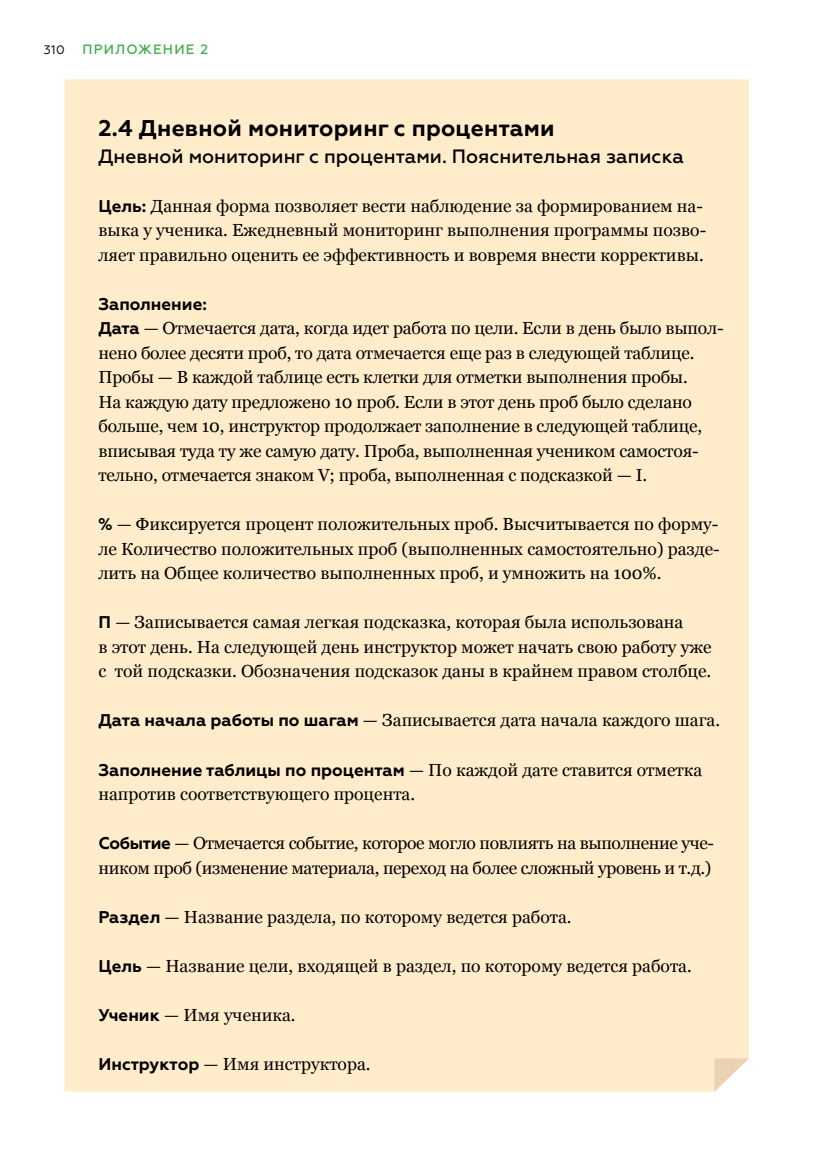
<style>
.page{position:relative;width:819px;height:1176px;background:#fff}
.page>*{position:absolute;margin:0;border:0;box-sizing:border-box;transform-origin:0 0}
.t1{font:700 22.75px "Geometria";letter-spacing:.01em;color:#000}
.t2{font:500 19.25px "Geometria";color:#000}
.t3{font:17.5px/24.5px "Georgia";color:#000}
.t4{font:17.5px/24.5px "Georgia";letter-spacing:-.02em;color:#000}
.t5{font:700 16.97px "Geometria";color:#000}
.t6{font:500 13.47px "Geometria";letter-spacing:.09em;color:#41ad49}
.t7{font:12.25px "Geometria";color:#000}
.s1{font-family:"Geometria";font-weight:700;font-size:16.97px}
.s2{font-family:"Georgia";font-weight:400;font-size:17.5px}
</style>
<div class="page">
<div style="left:64px;top:79px;width:684px;height:1012px;background:#ffecca"></div>
<svg style="left:714px;top:1058px;width:34px;height:33px"></svg>
<p class="t7" style="left:44px;top:42px;width:23px">310</p>
<p class="t6" style="left:82px;top:41px;width:127px">ПРИЛОЖЕНИЕ 2</p>
<p class="t1" style="left:98px;top:115px;width:457px">2.4 Дневной мониторинг с процентами</p>
<p class="t2" style="left:98px;top:145px;width:587px">Дневной мониторинг с процентами. Пояснительная записка</p>
<p class="t3" style="left:98px;top:193px;width:609px"><span class="s1">Цель:</span> Данная форма позволяет вести наблюдение за формированием на&shy;выка у ученика. Ежедневный мониторинг выполнения программы позво&shy;ляет правильно оценить ее эффективность и вовремя внести коррективы.</p>
<p class="t5" style="left:98px;top:294px;width:110px">Заполнение:</p>
<p class="t3" style="left:98px;top:315px;width:626px"><span class="s1">Дата</span> — Отмечается дата, когда идет работа по цели. Если в день было выпол&shy;нено более десяти проб, то дата отмечается еще раз в следующей таблице.<br>Пробы — В каждой таблице есть клетки для отметки выполнения пробы.<br>На каждую дату предложено 10 проб. Если в этот день проб было сделано больше, чем 10, инструктор продолжает заполнение в следующей таблице, вписывая туда ту же самую дату. Проба, выполненная учеником самостоя&shy;тельно, отмечается знаком V; проба, выполненная с подсказкой — I.</p>
<p class="t3" style="left:98px;top:511px;width:622px;text-align:justify"><span class="s1">%</span> — Фиксируется процент положительных проб. Высчитывается по форму&shy;ле Количество положительных проб (выполненных самостоятельно) разде&shy;лить на Общее количество выполненных проб, и умножить на 100%.</p>
<p class="t3" style="left:98px;top:609px;width:614px"><span class="s1">П</span> — Записывается самая легкая подсказка, которая была использована<br>в этот день. На следующей день инструктор может начать свою работу уже с той подсказки. Обозначения подсказок даны в крайнем правом столбце.</p>
<p class="t3" style="left:98px;top:707px;width:623px"><span class="s1">Дата начала работы по шагам</span> — Записывается дата начала каждого шага.</p>
<p class="t5" style="left:98px;top:759px;width:605px">Заполнение таблицы по процентам <span class="s2">— По каждой дате ставится отметка</span></p>
<p class="t3" style="left:98px;top:781px;width:318px">напротив соответствующего процента.</p>
<p class="t4" style="left:98px;top:830px;width:617px"><span class="s1">Событие</span> — Отмечается событие, которое могло повлиять на выполнение уче&shy;ником проб (изменение материала, переход на более сложный уровень и т.д.)</p>
<p class="t3" style="left:98px;top:903px;width:474px"><span class="s1">Раздел</span> — Название раздела, по которому ведется работа.</p>
<p class="t3" style="left:98px;top:952px;width:595px"><span class="s1">Цель</span> — Название цели, входящей в раздел, по которому ведется работа.</p>
<p class="t3" style="left:98px;top:1001px;width:199px"><span class="s1">Ученик</span> — Имя ученика.</p>
<p class="t3" style="left:98px;top:1050px;width:273px"><span class="s1">Инструктор</span> — Имя инструктора.</p>
</div>
